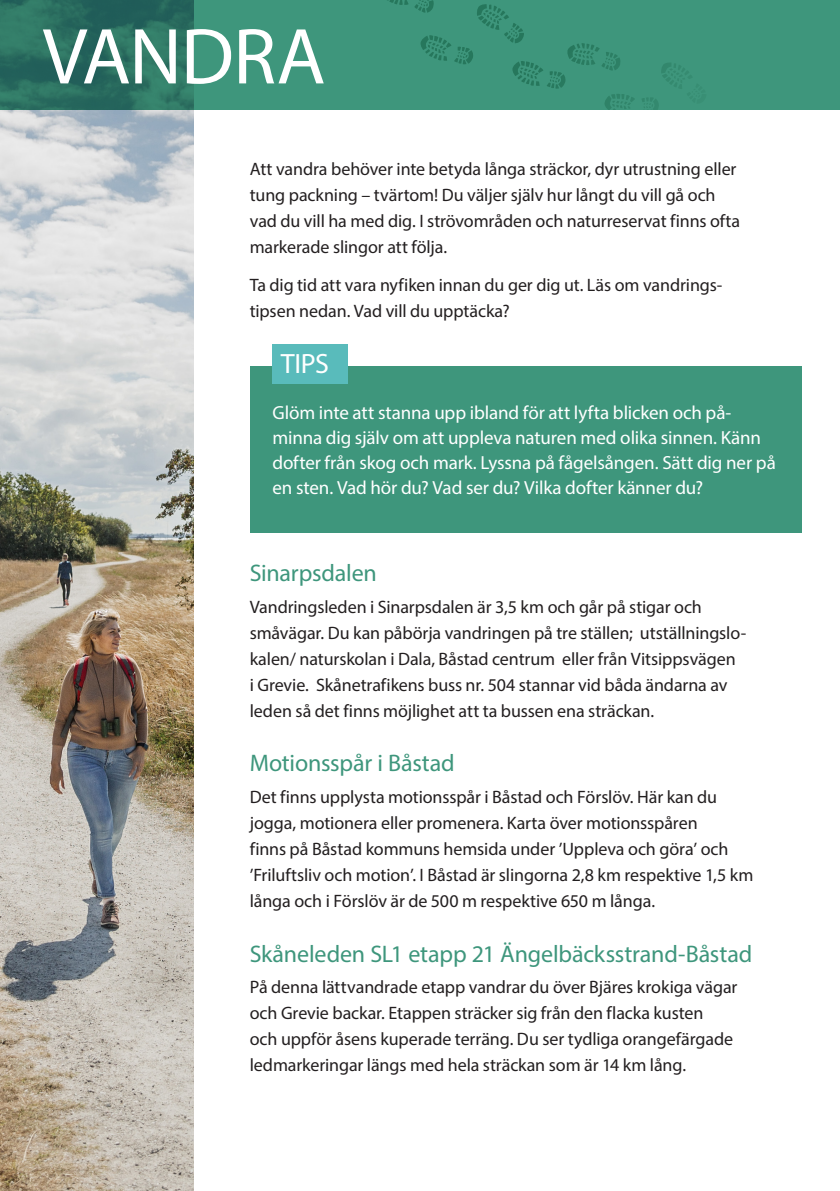
<style>
.page{position:relative;width:840px;height:1191px;background:#fff}
.page>*{position:absolute;margin:0;border:0;box-sizing:border-box;transform-origin:0 0}
.H1_RUBRIK_OMSLAG{font:80px "Myriad Pro";letter-spacing:-.015em;color:#fff}
.FAKTARUTA_RUBRIK{font:28px "Myriad Pro";color:#fff}
.H2_GRÖN{font:24px "Myriad Pro";letter-spacing:-.005em;color:#3e967c}
.FAKTARUTA_TEXT{font:19px/25px "Myriad Pro";letter-spacing:-.005em;color:#fff}
.BRÖDTEXT_GARAMOND{font:18px/26px "Myriad Pro";letter-spacing:-.005em;color:#231f20}
</style>
<div class="page">
<img style="left:0;top:109px;width:193px;height:1082px">
<svg style="left:0;top:0;width:839px;height:109px;background:#378973"></svg>
<svg style="left:384px;top:0;width:24px;height:6px"></svg>
<svg style="left:641px;top:62px;width:65px;height:47px;background:#3c947a"></svg>
<svg style="left:414px;top:0;width:220px;height:109px;background:#3c9379"></svg>
<div style="left:250px;top:366px;width:551px;height:167px;background:#3e967c"></div>
<div style="left:272px;top:344px;width:75px;height:40px;background:#59bbbb"></div>
<h1 class="H1_RUBRIK_OMSLAG" style="left:43px;top:7px;width:284px">VANDRA</h1>
<p class="BRÖDTEXT_GARAMOND" style="left:249px;top:156px;width:492px">Att vandra behöver inte betyda långa sträckor, dyr utrustning eller tung packning – tvärtom! Du väljer själv hur långt du vill gå och vad du vill ha med dig. I strövområden och naturreservat finns ofta markerade slingor att följa.</p>
<p class="BRÖDTEXT_GARAMOND" style="left:249px;top:271px;width:474px">Ta dig tid att vara nyfiken innan du ger dig ut. Läs om vandrings&shy;tipsen nedan. Vad vill du upptäcka?</p>
<h2 class="FAKTARUTA_RUBRIK" style="left:281px;top:346px;width:50px">TIPS</h2>
<p class="FAKTARUTA_TEXT" style="left:272px;top:400px;width:504px">Glöm inte att stanna upp ibland för att lyfta blicken och på&shy;minna dig själv om att uppleva naturen med olika sinnen. Känn dofter från skog och mark. Lyssna på fågelsången. Sätt dig ner på en sten. Vad hör du? Vad ser du? Vilka dofter känner du?</p>
<h2 class="H2_GRÖN" style="left:249px;top:558px;width:129px">Sinarpsdalen</h2>
<p class="BRÖDTEXT_GARAMOND" style="left:249px;top:593px;width:497px">Vandringsleden i Sinarpsdalen är 3,5 km och går på stigar och småvägar. Du kan påbörja vandringen på tre ställen; utställningslo&shy;kalen/ naturskolan i Dala, Båstad centrum eller från Vitsippsvägen<br>i Grevie. Skånetrafikens buss nr. 504 stannar vid båda ändarna av leden så det finns möjlighet att ta bussen ena sträckan.</p>
<h2 class="H2_GRÖN" style="left:249px;top:748px;width:206px">Motionsspår i Båstad</h2>
<p class="BRÖDTEXT_GARAMOND" style="left:249px;top:783px;width:505px">Det finns upplysta motionsspår i Båstad och Förslöv. Här kan du jogga, motionera eller promenera. Karta över motionsspåren<br>finns på Båstad kommuns hemsida under ’Uppleva och göra’ och ’Friluftsliv och motion’. I Båstad är slingorna 2,8 km respektive 1,5 km långa och i Förslöv är de 500 m respektive 650 m långa.</p>
<h2 class="H2_GRÖN" style="left:249px;top:939px;width:504px">Skåneleden SL1 etapp 21 Ängelbäcksstrand-Båstad</h2>
<p class="BRÖDTEXT_GARAMOND" style="left:249px;top:974px;width:489px">På denna lättvandrade etapp vandrar du över Bjäres krokiga vägar och Grevie backar. Etappen sträcker sig från den flacka kusten<br>och uppför åsens kuperade terräng. Du ser tydliga orangefärgade ledmarkeringar längs med hela sträckan som är 14 km lång.</p>
</div>
